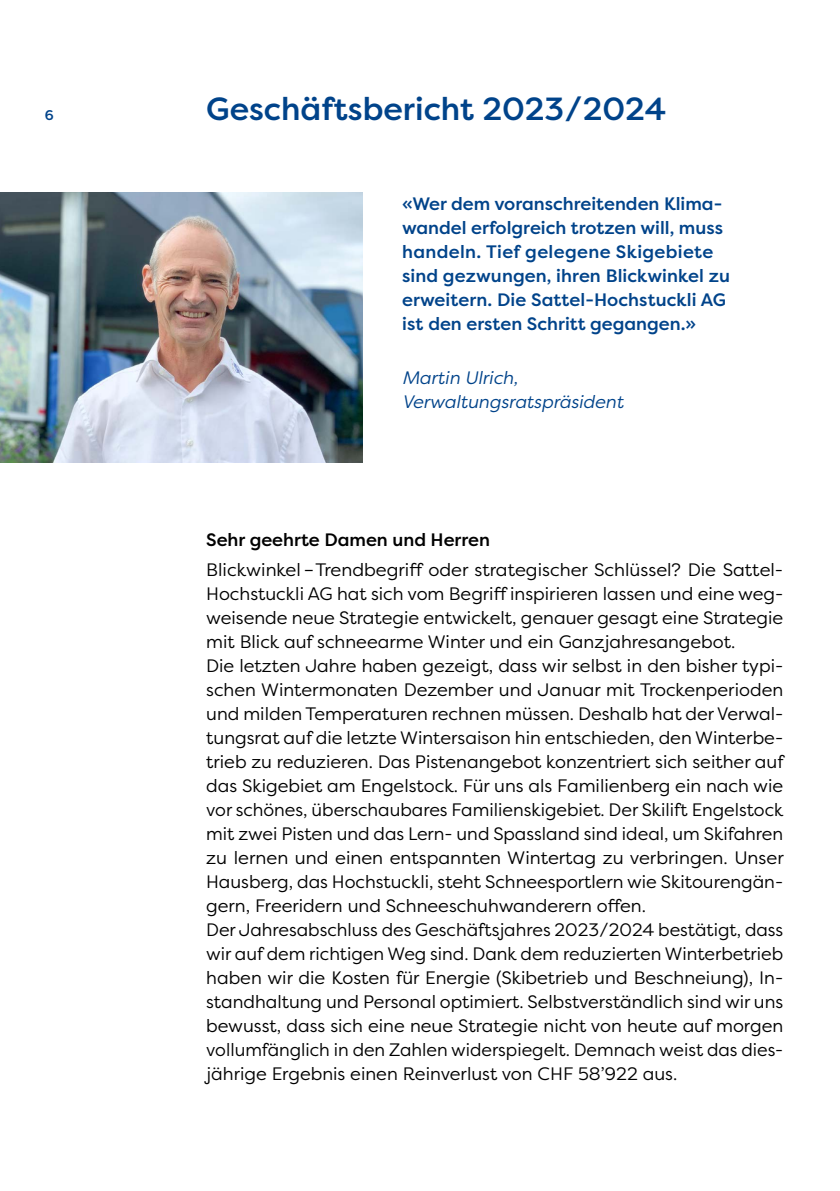
<style>
.page{position:relative;width:840px;height:1191px;background:#fff}
.page>*{position:absolute;margin:0;border:0;box-sizing:border-box;transform-origin:0 0}
.t1{font:500 32px "Filson Pro";color:#00438a}
.t2{font:18px/24px "Filson Pro";color:#000}
.t3{font:500 18px/24px "Filson Pro";color:#00438a}
.t4{font:italic 18px/24px "Filson Pro";color:#00438a}
.t5{font:500 18px "Filson Pro";color:#000}
.t6{font:500 14px "Filson Pro";color:#00438a}
</style>
<div class="page">
<img style="left:0;top:192px;width:362px;height:270px">
<p class="t6" style="left:45px;top:105px;width:10px">6</p>
<h1 class="t1" style="left:206px;top:87px;width:461px">Geschäftsbericht 2023 / 2024</h1>
<p class="t3" style="left:402px;top:191px;width:329px">«Wer dem voranschreitenden Klima&shy;wandel erfolgreich trotzen will, muss handeln. Tief gelegene Skigebiete sind gezwungen, ihren Blickwinkel zu erweitern. Die Sattel-Hochstuckli AG ist den ersten Schritt gegangen.»</p>
<p class="t4" style="left:402px;top:365px;width:223px">Martin Ulrich,<br>Verwaltungsratspräsident</p>
<p class="t5" style="left:206px;top:527px;width:285px">Sehr geehrte Damen und Herren</p>
<p class="t2" style="left:206px;top:557px;width:578px">Blickwinkel – Trendbegriff oder strategischer Schlüssel? Die Sattel-Hochstuckli AG hat sich vom Begriff inspirieren lassen und eine weg&shy;weisende neue Strategie entwickelt, genauer gesagt eine Strategie mit Blick auf schneearme Winter und ein Ganzjahresangebot.<br>Die letzten Jahre haben gezeigt, dass wir selbst in den bisher typi&shy;schen Wintermonaten Dezember und Januar mit Trockenperioden und milden Temperaturen rechnen müssen. Deshalb hat der Verwal&shy;tungsrat auf die letzte Wintersaison hin entschieden, den Winterbe&shy;trieb zu reduzieren. Das Pistenangebot konzentriert sich seither auf das Skigebiet am Engelstock. Für uns als Familienberg ein nach wie vor schönes, überschaubares Familienskigebiet. Der Skilift Engelstock mit zwei Pisten und das Lern- und Spassland sind ideal, um Skifahren zu lernen und einen entspannten Wintertag zu verbringen. Unser Hausberg, das Hochstuckli, steht Schneesportlern wie Skitourengän&shy;gern, Freeridern und Schneeschuhwanderern offen.<br>Der Jahresabschluss des Geschäftsjahres 2023 / 2024 bestätigt, dass wir auf dem richtigen Weg sind. Dank dem reduzierten Winterbetrieb haben wir die Kosten für Energie (Skibetrieb und Beschneiung), In&shy;standhaltung und Personal optimiert. Selbstverständlich sind wir uns bewusst, dass sich eine neue Strategie nicht von heute auf morgen vollumfänglich in den Zahlen widerspiegelt. Demnach weist das dies&shy;jährige Ergebnis einen Reinverlust von CHF 58’922 aus.</p>
</div>
